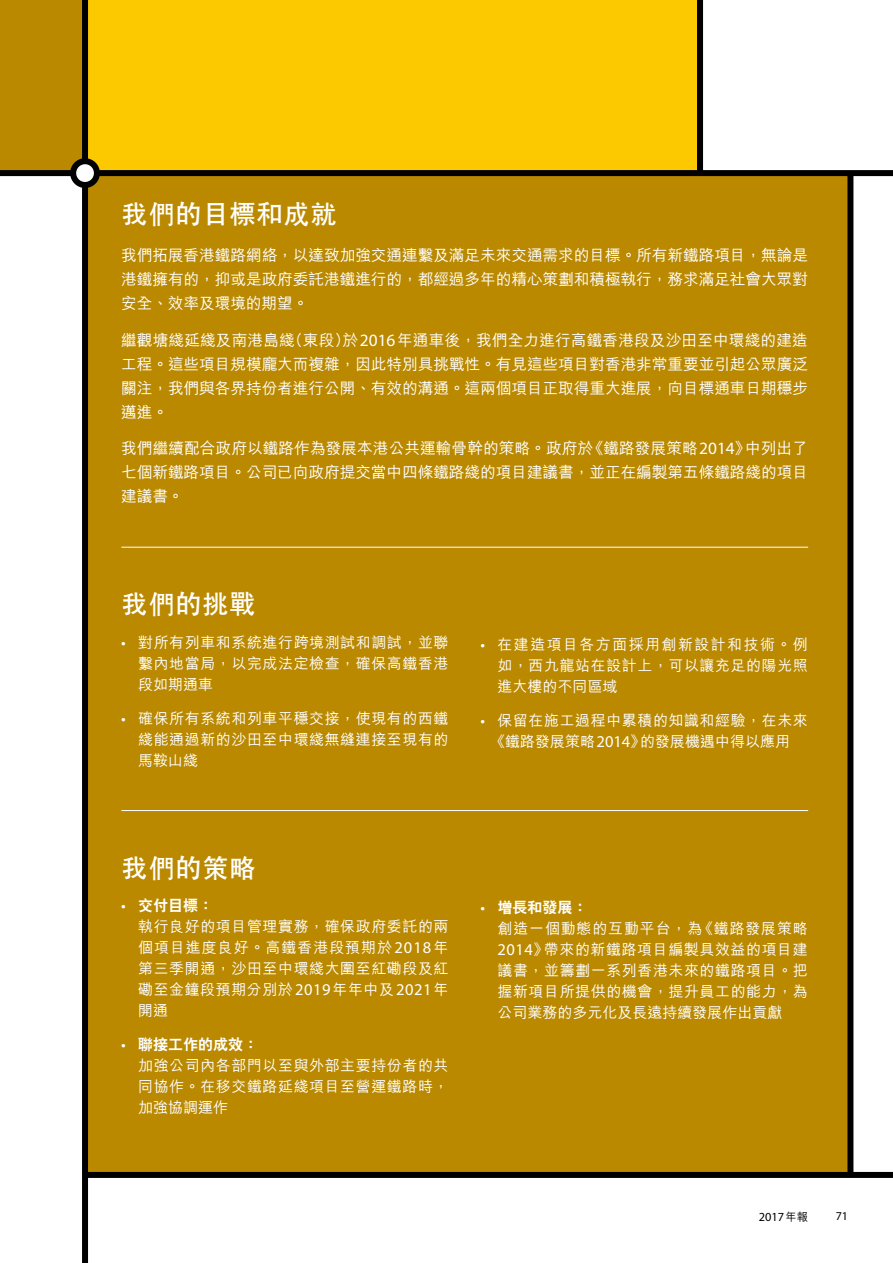
<style>
.page{position:relative;width:893px;height:1263px;background:#fff}
.page>*{position:absolute;margin:0;border:0;box-sizing:border-box;transform-origin:0 0}
.t1{font:700 27px "C Hei 2 HK";color:#fff}
.t2{font:500 15.75px/24px "M Hei HK";letter-spacing:-.01em;color:#fff;text-align:justify}
.t3{font:500 15px/21px "M Hei HK";letter-spacing:.035em;color:#fff;text-align:justify}
.t4{font:800 15px "C Hei 2 HK";color:#fff}
.t5{font:12.3px "Myriad Pro";color:#000}
.t6{font:12px "Myriad Pro";color:#000}
.s1{font-family:"Myriad Pro";font-weight:400;font-size:17.4px}
.s2{font-family:"Myriad Pro";font-weight:400;font-size:16.5px}
.s3{font-family:"M Hei HK";font-weight:500;font-size:11.25px}
</style>
<div class="page">
<div style="left:85px;top:0;width:614px;height:173px;background:#fcc900"></div>
<div style="left:0;top:0;width:85px;height:173px;background:#ba8900"></div>
<div style="left:85px;top:173px;width:765px;height:1002px;background:#ba8900"></div>
<div style="left:0;top:170px;width:893px;height:6px;background:#000"></div>
<div style="left:85px;top:1172px;width:808px;height:6px;background:#000"></div>
<div style="left:82px;top:0;width:6px;height:1263px;background:#000"></div>
<div style="left:847px;top:172px;width:6px;height:1003px;background:#000"></div>
<svg style="left:73px;top:161px;width:24px;height:24px"></svg>
<div style="left:70px;top:158px;width:30px;height:30px;border:6px solid #000;border-radius:50%"></div>
<div style="left:697px;top:0;width:6px;height:173px;background:#000"></div>
<hr style="left:121px;top:810px;width:687px;height:1px;background:#fff">
<hr style="left:121px;top:547px;width:687px;height:1px;background:#fff">
<h1 class="t1" style="left:121px;top:194px;width:217px">我們的目標和成就</h1>
<p class="t2" style="left:121px;top:242px;width:688px">我們拓展香港鐵路網絡，以達致加強交通連繫及滿足未來交通需求的目標。所有新鐵路項目，無論是港鐵擁有的，抑或是政府委託港鐵進行的，都經過多年的精心策劃和積極執行，務求滿足社會大眾對安全、效率及環境的期望。</p>
<p class="t2" style="left:121px;top:327px;width:688px">繼觀塘綫延綫及南港島綫（東段）於<span class="s1">2016</span>年通車後，我們全力進行高鐵香港段及沙田至中環綫的建造工程。這些項目規模龐大而複雜，因此特別具挑戰性。有見這些項目對香港非常重要並引起公眾廣泛關注，我們與各界持份者進行公開、有效的溝通。這兩個項目正取得重大進展，向目標通車日期穩步邁進。</p>
<p class="t2" style="left:121px;top:435px;width:688px">我們繼續配合政府以鐵路作為發展本港公共運輸骨幹的策略。政府於《鐵路發展策略<span class="s1">2014</span>》中列出了七個新鐵路項目。公司已向政府提交當中四條鐵路綫的項目建議書，並正在編製第五條鐵路綫的項目建議書。</p>
<h1 class="t1" style="left:121px;top:585px;width:136px">我們的挑戰</h1>
<p class="t3" style="left:138px;top:631px;width:312px;text-indent:-17px"><span class="s2">•</span> 對所有列車和系統進行跨境測試和調試，並聯繫內地當局，以完成法定檢查，確保高鐵香港段如期通車</p>
<p class="t3" style="left:138px;top:707px;width:312px;text-indent:-17px"><span class="s2">•</span> 確保所有系統和列車平穩交接，使現有的西鐵綫能通過新的沙田至中環綫無縫連接至現有的馬鞍山綫</p>
<p class="t3" style="left:497px;top:633px;width:312px;text-indent:-17px"><span class="s2">•</span> 在建造項目各方面採用創新設計和技術。例如，西九龍站在設計上，可以讓充足的陽光照進大樓的不同區域</p>
<p class="t3" style="left:480px;top:709px;width:329px;text-align:center"><span class="s2">•</span> 保留在施工過程中累積的知識和經驗，在未來《鐵路發展策略<span class="s2">2014</span>》的發展機遇中得以應用</p>
<h1 class="t1" style="left:121px;top:848px;width:136px">我們的策略</h1>
<p class="t4" style="left:121px;top:896px;width:94px"><span class="s2">•</span> 交付目標：</p>
<p class="t3" style="left:138px;top:915px;width:312px">執行良好的項目管理實務，確保政府委託的兩個項目進度良好。高鐵香港段預期於<span class="s2">2018</span>年第三季開通，沙田至中環綫大圍至紅磡段及紅磡至金鐘段預期分別於<span class="s2">2019</span>年年中及<span class="s2">2021</span>年開通</p>
<p class="t4" style="left:121px;top:1034px;width:139px"><span class="s2">•</span> 聯接工作的成效：</p>
<p class="t3" style="left:138px;top:1054px;width:312px">加強公司內各部門以至與外部主要持份者的共同協作。在移交鐵路延綫項目至營運鐵路時，加強協調運作</p>
<p class="t4" style="left:480px;top:897px;width:109px"><span class="s2">•</span> 增長和發展：</p>
<p class="t3" style="left:497px;top:916px;width:312px">創造一個動態的互動平台，為《鐵路發展策略<span class="s2">2014</span>》帶來的新鐵路項目編製具效益的項目建議書，並籌劃一系列香港未來的鐵路項目。把握新項目所提供的機會，提升員工的能力，為公司業務的多元化及長遠持續發展作出貢獻</p>
<p class="t5" style="left:759px;top:1209px;width:51px">2017<span class="s3">年報</span></p>
<p class="t6" style="left:836px;top:1210px;width:14px">71</p>
</div>
